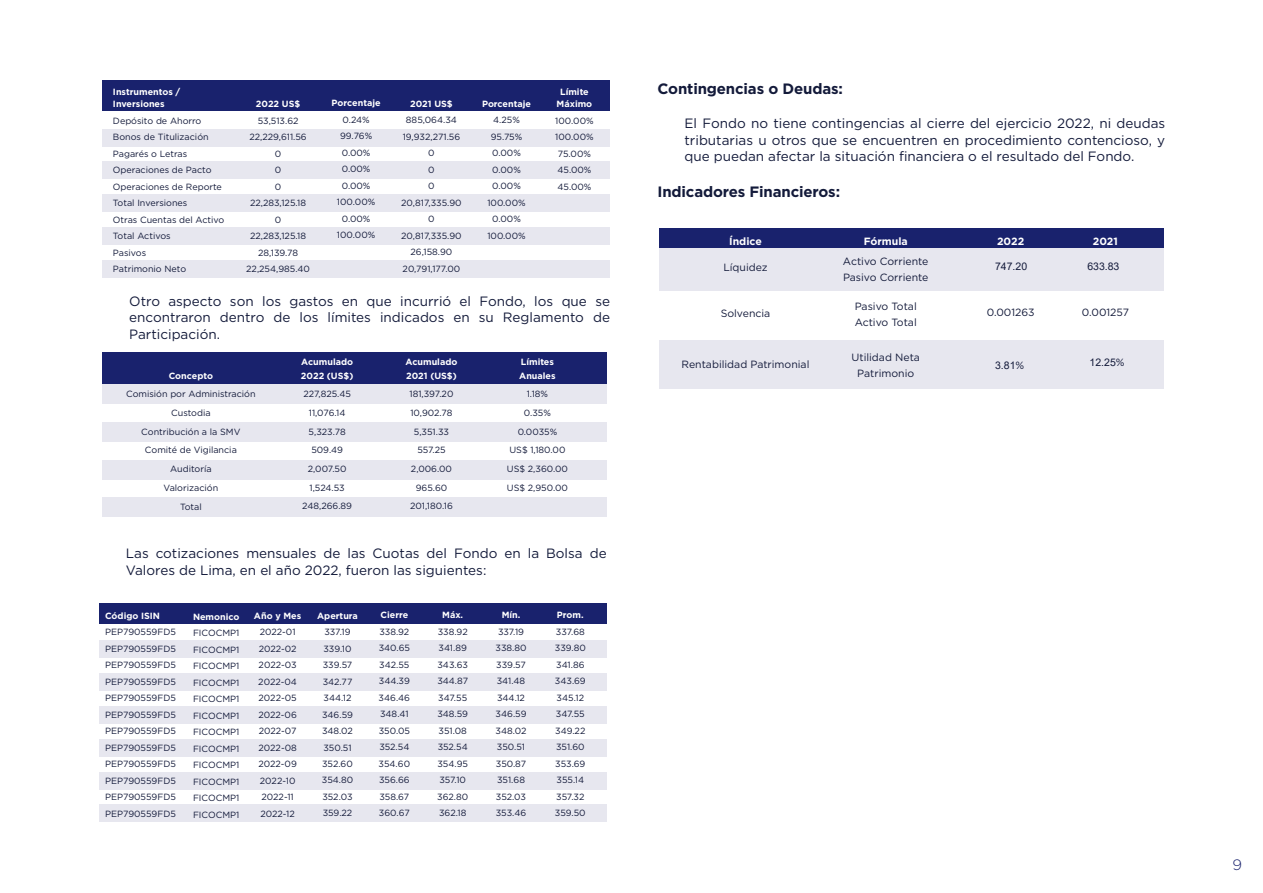
<style>
.page{position:relative;width:1263px;height:893px;background:#fff}
.page>*{position:absolute;margin:0;border:0;box-sizing:border-box;transform-origin:0 0}
.t1{font:700 15px "Gotham";letter-spacing:-.01em;color:#131a3a}
.t2{font:300 15px "Gotham";color:#19226d}
.t3{font:13.5px/16.2px "Gotham";color:#131a3a;text-align:justify}
.t4{font:10.5px/16.5px "Gotham";color:#131a3a}
.t5{font:10.5px "Arial";color:#131a3a}
.t6{font:700 10.5px "Gotham";color:#fff}
.t7{font:9px/16.5px "Gotham";color:#131a3a;text-align:center}
.t8{font:700 9px/13.6px "Gotham";color:#fff}
.s1{font-family:"Gotham"}
</style>
<div class="page">
<div style="left:102px;top:81px;width:508px;height:30px;background:#19226d"></div>
<div style="left:102px;top:261px;width:508px;height:17px;background:#e7e7ef"></div>
<div style="left:102px;top:228px;width:508px;height:17px;background:#e7e7ef"></div>
<div style="left:102px;top:194px;width:508px;height:17px;background:#e7e7ef"></div>
<div style="left:102px;top:161px;width:508px;height:17px;background:#e7e7ef"></div>
<div style="left:102px;top:130px;width:508px;height:17px;background:#e7e7ef"></div>
<div style="left:102px;top:353px;width:505px;height:31px;background:#19226d"></div>
<div style="left:102px;top:498px;width:505px;height:19px;background:#e7e7ef"></div>
<div style="left:102px;top:460px;width:505px;height:20px;background:#e7e7ef"></div>
<div style="left:102px;top:423px;width:505px;height:19px;background:#e7e7ef"></div>
<div style="left:102px;top:384px;width:505px;height:19px;background:#e7e7ef"></div>
<div style="left:99px;top:603px;width:508px;height:20px;background:#19226d"></div>
<div style="left:99px;top:805px;width:508px;height:17px;background:#e7e7ef"></div>
<div style="left:99px;top:772px;width:508px;height:18px;background:#e7e7ef"></div>
<div style="left:99px;top:739px;width:508px;height:18px;background:#e7e7ef"></div>
<div style="left:99px;top:706px;width:508px;height:17px;background:#e7e7ef"></div>
<div style="left:99px;top:673px;width:508px;height:17px;background:#e7e7ef"></div>
<div style="left:99px;top:640px;width:508px;height:18px;background:#e7e7ef"></div>
<div style="left:659px;top:228px;width:505px;height:20px;background:#19226d"></div>
<div style="left:659px;top:341px;width:505px;height:48px;background:#e7e7ef"></div>
<div style="left:659px;top:248px;width:505px;height:42px;background:#e7e7ef"></div>
<p class="t8" style="left:113px;top:86px;width:69px;line-height:12px">Instrumentos /<br>Inversiones</p>
<p class="t7" style="left:113px;top:112px;width:113px;text-align:left">Depósito de Ahorro<br>Bonos de Titulización<br>Pagarés o Letras<br>Operaciones de Pacto<br>Operaciones de Reporte<br>Total Inversiones<br>Otras Cuentas del Activo<br>Total Activos<br>Pasivos<br>Patrimonio Neto</p>
<p class="t8" style="left:256px;top:97px;width:46px">2022 US$</p>
<p class="t7" style="left:246px;top:112px;width:65px">53,513.62<br>22,229,611.56<br>0<br>0<br>0<br>22,283,125.18<br>0<br>22,283,125.18<br>28,139.78<br>22,254,985.40</p>
<p class="t8" style="left:332px;top:96px;width:50px">Porcentaje</p>
<p class="t7" style="left:337px;top:111px;width:40px">0.24%<br>99.76%<br>0.00%<br>0.00%<br>0.00%<br>100.00%<br>0.00%<br>100.00%</p>
<p class="t8" style="left:410px;top:96px;width:44px">2021 US$</p>
<p class="t7" style="left:401px;top:111px;width:62px">885,064.34<br>19,932,271.56<br>0<br>0<br>0<br>20,817,335.90<br>0<br>20,817,335.90<br>26,158.90<br>20,791,177.00</p>
<p class="t8" style="left:482px;top:97px;width:50px">Porcentaje</p>
<p class="t7" style="left:487px;top:111px;width:40px">4.25%<br>95.75%<br>0.00%<br>0.00%<br>0.00%<br>100.00%<br>0.00%<br>100.00%</p>
<p class="t8" style="left:557px;top:86px;width:37px;line-height:12px;text-align:center">Límite<br>Máximo</p>
<p class="t7" style="left:555px;top:112px;width:40px;text-align:left">100.00%<br>100.00%<br>75.00%<br>45.00%<br>45.00%</p>
<h2 class="t3" style="left:129px;top:293px;width:482px">Otro aspecto son los gastos en que incurrió el Fondo, los que se encontraron dentro de los límites indicados en su Reglamento de Participación.</h2>
<p class="t8" style="left:519px;top:355px;width:38px">Límites<br>Anuales</p>
<p class="t7" style="left:507px;top:385px;width:63px;line-height:18.8px">1.18%<br>0.35%<br>0.0035%<br>US$ 1,180.00<br>US$ 2,360.00<br>US$ 2,950.00</p>
<p class="t8" style="left:405px;top:355px;width:53px">Acumulado<br>2021 (US$)</p>
<p class="t7" style="left:409px;top:385px;width:45px;line-height:18.8px">181,397.20<br>10,902.78<br>5,351.33<br>557.25<br>2,006.00<br>965.60<br>201,180.16</p>
<h2 class="t3" style="left:126px;top:545px;width:482px">Las cotizaciones mensuales de las Cuotas del Fondo en la Bolsa de<br>Valores de Lima, en el año 2022, fueron las siguientes:</h2>
<p class="t8" style="left:105px;top:608px;width:56px">Código ISIN</p>
<p class="t7" style="left:105px;top:623px;width:72px;text-align:justify">PEP790559FD5<br>PEP790559FD5<br>PEP790559FD5<br>PEP790559FD5<br>PEP790559FD5<br>PEP790559FD5<br>PEP790559FD5<br>PEP790559FD5<br>PEP790559FD5<br>PEP790559FD5<br>PEP790559FD5<br>PEP790559FD5</p>
<p class="t8" style="left:301px;top:355px;width:54px">Acumulado<br>2022 (US$)</p>
<p class="t7" style="left:302px;top:385px;width:51px;line-height:18.8px">227,825.45<br>11,076.14<br>5,323.78<br>509.49<br>2,007.50<br>1,524.53<br>248,266.89</p>
<p class="t8" style="left:169px;top:369px;width:46px">Concepto</p>
<p class="t7" style="left:126px;top:385px;width:131px;line-height:18.8px">Comisión por Administración<br>Custodia<br>Contribución a la SMV<br>Comité de Vigilancia<br>Auditoría<br>Valorización<br>Total</p>
<p class="t8" style="left:502px;top:608px;width:20px">Mín.</p>
<p class="t7" style="left:495px;top:623px;width:33px;text-align:left">337.19<br>338.80<br>339.57<br>341.48<br>344.12<br>346.59<br>348.02<br>350.51<br>350.87<br>351.68<br>352.03<br>353.46</p>
<p class="t8" style="left:442px;top:608px;width:22px">Máx.</p>
<p class="t7" style="left:437px;top:623px;width:33px;text-align:left">338.92<br>341.89<br>343.63<br>344.87<br>347.55<br>348.59<br>351.08<br>352.54<br>354.95<br>357.10<br>362.80<br>362.18</p>
<p class="t8" style="left:254px;top:608px;width:49px">Año y Mes</p>
<p class="t7" style="left:258px;top:623px;width:40px">2022-01<br>2022-02<br>2022-03<br>2022-04<br>2022-05<br>2022-06<br>2022-07<br>2022-08<br>2022-09<br>2022-10<br>2022-11<br>2022-12</p>
<p class="t8" style="left:380px;top:608px;width:29px">Cierre</p>
<p class="t7" style="left:379px;top:623px;width:33px;text-align:left">338.92<br>340.65<br>342.55<br>344.39<br>346.46<br>348.41<br>350.05<br>352.54<br>354.60<br>356.66<br>358.67<br>360.67</p>
<p class="t8" style="left:557px;top:608px;width:28px">Prom.</p>
<p class="t7" style="left:555px;top:623px;width:33px;text-align:left">337.68<br>339.80<br>341.86<br>343.69<br>345.12<br>347.55<br>349.22<br>351.60<br>353.69<br>355.14<br>357.32<br>359.50</p>
<p class="t8" style="left:317px;top:608px;width:42px">Apertura</p>
<p class="t7" style="left:322px;top:623px;width:33px;text-align:left">337.19<br>339.10<br>339.57<br>342.77<br>344.12<br>346.59<br>348.02<br>350.51<br>352.60<br>354.80<br>352.03<br>359.22</p>
<p class="t8" style="left:193px;top:609px;width:48px">Nemonico</p>
<p class="t7" style="left:193px;top:624px;width:48px;text-align:justify">FICOCMP1<br>FICOCMP1<br>FICOCMP1<br>FICOCMP1<br>FICOCMP1<br>FICOCMP1<br>FICOCMP1<br>FICOCMP1<br>FICOCMP1<br>FICOCMP1<br>FICOCMP1<br>FICOCMP1</p>
<h1 class="t1" style="left:657px;top:79px;width:187px">Contingencias o Deudas:</h1>
<h2 class="t3" style="left:684px;top:115px;width:482px">El Fondo no tiene contingencias al cierre del ejercicio 2022, ni deudas tributarias u otros que se encuentren en procedimiento contencioso, y que puedan afectar la situación financiera o el resultado del Fondo.</h2>
<h1 class="t1" style="left:657px;top:182px;width:184px">Indicadores Financieros:</h1>
<p class="t6" style="left:729px;top:235px;width:34px">Índice</p>
<p class="t4" style="left:723px;top:259px;width:46px">Líquidez</p>
<p class="t4" style="left:721px;top:305px;width:51px">Solvencia</p>
<p class="t6" style="left:864px;top:235px;width:45px">Fórmula</p>
<p class="t4" style="left:843px;top:253px;width:87px">Activo Corriente<br>Pasivo Corriente</p>
<p class="t4" style="left:855px;top:298px;width:64px">Pasivo Total<br>Activo Total</p>
<p class="t4" style="left:851px;top:349px;width:70px;text-align:center">Utilidad Neta<br>Patrimonio</p>
<p class="t6" style="left:1093px;top:235px;width:27px">2021</p>
<p class="t6" style="left:997px;top:235px;width:29px">2022</p>
<p class="t5" style="left:995px;top:260px;width:34px">747.20</p>
<p class="t5" style="left:1087px;top:260px;width:34px">633.83</p>
<p class="t4" style="left:1082px;top:304px;width:49px">0.001257</p>
<p class="t4" style="left:987px;top:304px;width:49px">0.001263</p>
<p class="t5" style="left:995px;top:359px;width:31px">3.81<span class="s1">%</span></p>
<p class="t5" style="left:1090px;top:357px;width:37px">12.25<span class="s1">%</span></p>
<p class="t4" style="left:681px;top:356px;width:129px">Rentabilidad Patrimonial</p>
<h1 class="t2" style="left:1232px;top:856px;width:11px">9</h1>
</div>
